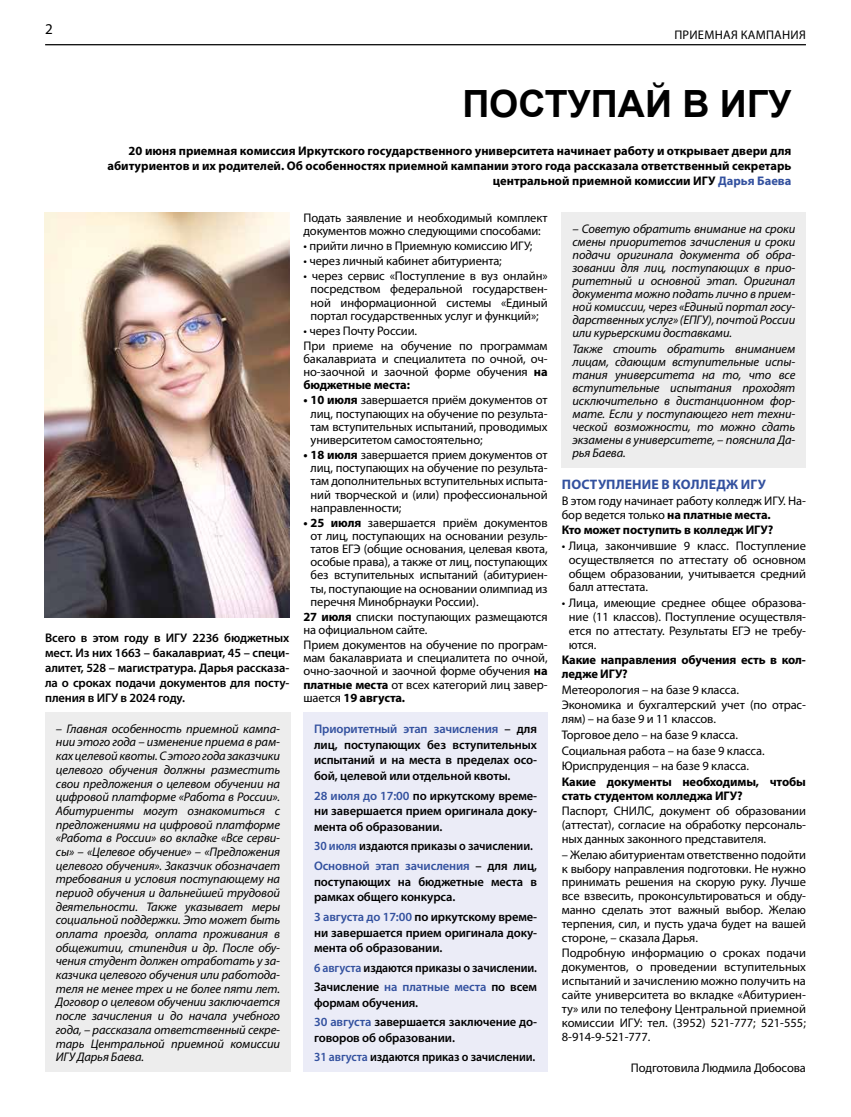
<style>
.page{position:relative;width:851px;height:1117px;background:#fff}
.page>*{position:absolute;margin:0;border:0;box-sizing:border-box;transform-origin:0 0}
.t1{font:700 37.5px "Arial";color:#000}
.t2{font:15px "Myriad Pro";color:#000}
.t3{font:700 13.75px "Myriad Pro";letter-spacing:.01em;color:#33519f}
.t4{font:12.5px/13.9px "Myriad Pro";letter-spacing:-.01em;color:#000;text-align:justify}
.t5{font:italic 12.5px/13.6px "Myriad Pro";letter-spacing:-.01em;color:#000;text-align:justify}
.t6{font:600 12.5px/15.8px "Myriad Pro";letter-spacing:-.01em;color:#000;text-align:justify}
.t7{font:700 12.5px/13.9px "Myriad Pro";color:#000}
.t8{font:600 12.5px/19.4px "Myriad Pro";letter-spacing:-.01em;color:#000;scale:.95 1}
.t9{font:12.5px "Myriad Pro";letter-spacing:.02em;color:#000}
.s1{color:#33519f}
.s2{font-weight:700}
</style>
<div class="page">
<hr style="left:45px;top:44px;width:760px;height:1px;background:#000">
<div style="left:45px;top:712px;width:246px;height:359px;background:#ededed"></div>
<div style="left:561px;top:213px;width:244px;height:255px;background:#ededed"></div>
<img style="left:44px;top:213px;width:246px;height:404px">
<div style="left:303px;top:712px;width:244px;height:359px;background:#ebecf7"></div>
<p class="t2" style="left:45px;top:20px;width:9px">2</p>
<p class="t9" style="left:674px;top:27px;width:133px">ПРИЕМНАЯ КАМПАНИЯ</p>
<h1 class="t1" style="left:462px;top:79px;width:330px">ПОСТУПАЙ В ИГУ</h1>
<p class="t7" style="left:107px;top:142px;width:685px;line-height:15px;text-align:right">20 июня приемная комиссия Иркутского государственного университета начинает работу и открывает двери для абитуриентов и их родителей. Об особенностях приемной кампании этого года рассказала ответственный секретарь центральной приемной комиссии ИГУ <span class="s1">Дарья Баева</span></p>
<p class="t6" style="left:45px;top:629px;width:245px;line-height:15px">Всего в этом году в ИГУ 2236 бюджетных мест. Из них 1663 – бакалавриат, 45 – специ&shy;алитет, 528 – магистратура. Дарья рассказа&shy;ла о сроках подачи документов для посту&shy;пления в ИГУ в 2024 году.</p>
<p class="t5" style="left:56px;top:721px;width:226px">– Главная особенность приемной кампа&shy;нии этого года – изменение приема в рам&shy;ках целевой квоты. С этого года заказчики целевого обучения должны разместить свои предложения о целевом обучении на цифровой платформе «Работа в России».<br>Абитуриенты могут ознакомиться с предложениями на цифровой платформе «Работа в России» во вкладке «Все серви&shy;сы» – «Целевое обучение» – «Предложения целевого обучения». Заказчик обозначает требования и условия поступающему на период обучения и дальнейшей трудовой деятельности. Также указывает меры социальной поддержки. Это может быть оплата проезда, оплата проживания в общежитии, стипендия и др. После обу&shy;чения студент должен отработать у за&shy;казчика целевого обучения или работода&shy;теля не менее трех и не более пяти лет.<br>Договор о целевом обучении заключается после зачисления и до начала учебного года, – рассказала ответственный секре&shy;тарь Центральной приемной комиссии ИГУ Дарья Баева.</p>
<p class="t4" style="left:303px;top:211px;width:245px;line-height:13.1px">Подать заявление и необходимый комплект документов можно следующими способами:</p>
<p class="t4" style="left:303px;top:239px;width:230px">• прийти лично в Приемную комиссию ИГУ;</p>
<p class="t4" style="left:303px;top:254px;width:200px">• через личный кабинет абитуриента;</p>
<p class="t4" style="left:303px;top:269px;width:245px;line-height:13.2px;text-align:center">• через сервис «Поступление в вуз онлайн» посредством федеральной государствен&shy;ной информационной системы «Единый портал государственных услуг и функций»;</p>
<p class="t4" style="left:303px;top:323px;width:245px;line-height:15px">• через Почту России.<br>При приеме на обучение по программам</p>
<p class="t4" style="left:303px;top:352px;width:245px;line-height:13.2px">бакалавриата и специалитета по очной, оч&shy;но-заочной и заочной форме обучения <span class="s2">на бюджетные места:</span></p>
<p class="t4" style="left:310px;top:393px;width:238px;line-height:13.1px;text-indent:-7px"><span class="s2">• 10 июля</span> завершается приём документов от лиц, поступающих на обучение по результа&shy;там вступительных испытаний, проводимых университетом самостоятельно;</p>
<p class="t4" style="left:310px;top:448px;width:238px;line-height:13.1px;text-indent:-7px"><span class="s2">• 18 июля</span> завершается прием документов от лиц, поступающих на обучение по результа&shy;там дополнительных вступительных испыта&shy;ний творческой и (или) профессиональной направленности;</p>
<p class="t4" style="left:310px;top:515px;width:238px;line-height:13.2px;text-indent:-7px"><span class="s2">• 25 июля</span> завершается приём документов от лиц, поступающих на основании резуль&shy;татов ЕГЭ (общие основания, целевая квота, особые права), а также от лиц, поступающих без вступительных испытаний (абитуриен&shy;ты, поступающие на основании олимпиад из перечня Минобрнауки России).</p>
<p class="t4" style="left:303px;top:609px;width:245px;line-height:13.1px"><span class="s2">27 июля</span> списки поступающих размещаются на официальном сайте.</p>
<p class="t4" style="left:303px;top:637px;width:245px;line-height:13.2px">Прием документов на обучение по програм&shy;мам бакалавриата и специалитета по очной, очно-заочной и заочной форме обучения <span class="s2">на платные места</span> от всех категорий лиц завер&shy;шается <span class="s2">19 августа.</span></p>
<p class="t6" style="left:314px;top:720px;width:224px"><span class="s1">Приоритетный этап зачисления</span> – для лиц, поступающих без вступительных испытаний и на места в пределах осо&shy;бой, целевой или отдельной квоты.</p>
<p class="t6" style="left:314px;top:787px;width:224px"><span class="s1">28 июля до 17:00</span> по иркутскому време&shy;ни завершается прием оригинала доку&shy;мента об образовании.</p>
<p class="t8" style="left:314px;top:836px;width:236px"><span class="s1">30 июля</span> издаются приказы о зачислении.<br><span class="s1">Основной этап зачисления</span> – для лиц,</p>
<p class="t6" style="left:314px;top:873px;width:224px">поступающих на бюджетные места в рамках общего конкурса.</p>
<p class="t6" style="left:314px;top:908px;width:224px"><span class="s1">3 августа до 17:00</span> по иркутскому време&shy;ни завершается прием оригинала доку&shy;мента об образовании.</p>
<p class="t8" style="left:314px;top:957px;width:236px"><span class="s1">6 августа</span> издаются приказы о зачислении.<br>Зачисление <span class="s1">на платные места</span> по всем</p>
<p class="t6" style="left:314px;top:992px;width:224px;line-height:19.4px">формам обучения.<br><span class="s1">30 августа</span> завершается заключение до-</p>
<p class="t6" style="left:314px;top:1027px;width:223px;line-height:19.4px">говоров об образовании.<br><span class="s1">31 августа</span> издаются приказ о зачислении.</p>
<p class="t5" style="left:572px;top:222px;width:224px;line-height:13px">– Советую обратить внимание на сроки смены приоритетов зачисления и сроки подачи оригинала документа об обра&shy;зовании для лиц, поступающих в прио&shy;ритетный и основной этап. Оригинал документа можно подать лично в прием&shy;ной комиссии, через «Единый портал госу&shy;дарственных услуг» (ЕПГУ), почтой России или курьерскими доставками.</p>
<p class="t5" style="left:572px;top:342px;width:224px;line-height:13px">Также стоить обратить вниманием лицам, сдающим вступительные испы&shy;тания университета на то, что все вступительные испытания проходят исключительно в дистанционном фор&shy;мате. Если у поступающего нет техни&shy;ческой возможности, то можно сдать экзамены в университете, – пояснила Да&shy;рья Баева.</p>
<p class="t3" style="left:562px;top:475px;width:205px">ПОСТУПЛЕНИЕ В КОЛЛЕДЖ ИГУ</p>
<p class="t4" style="left:561px;top:493px;width:245px">В этом году начинает работу колледж ИГУ. На&shy;бор ведется только <span class="s2">на платные места.</span></p>
<p class="t7" style="left:561px;top:522px;width:213px">Кто может поступить в колледж ИГУ?</p>
<p class="t4" style="left:569px;top:538px;width:238px;text-indent:-7px">• Лица, закончившие 9 класс. Поступление осуществляется по аттестату об основном общем образовании, учитывается средний балл аттестата.</p>
<p class="t4" style="left:569px;top:595px;width:238px;text-indent:-7px">• Лица, имеющие среднее общее образова&shy;ние (11 классов). Поступление осуществля&shy;ется по аттестату. Результаты ЕГЭ не требу&shy;ются.</p>
<p class="t7" style="left:561px;top:652px;width:245px">Какие направления обучения есть в кол&shy;ледже ИГУ?</p>
<p class="t4" style="left:561px;top:681px;width:245px;line-height:15.6px">Метеорология – на базе 9 класса.<br>Экономика и бухгалтерский учет (по отрас-</p>
<p class="t4" style="left:561px;top:710px;width:204px;line-height:15.6px;text-align:left">лям) – на базе 9 и 11 классов.<br>Торговое дело – на базе 9 класса.<br>Социальная работа – на базе 9 класса.<br>Юриспруденция – на базе 9 класса.</p>
<p class="t7" style="left:561px;top:774px;width:245px">Какие документы необходимы, чтобы стать студентом колледжа ИГУ?</p>
<p class="t4" style="left:561px;top:803px;width:245px">Паспорт, СНИЛС, документ об образовании (аттестат), согласие на обработку персональ&shy;ных данных законного представителя.</p>
<p class="t4" style="left:561px;top:847px;width:245px">– Желаю абитуриентам ответственно подойти к выбору направления подготовки. Не нужно принимать решения на скорую руку. Лучше все взвесить, проконсультироваться и обду&shy;манно сделать этот важный выбор. Желаю терпения, сил, и пусть удача будет на вашей стороне, – сказала Дарья.</p>
<p class="t4" style="left:561px;top:945px;width:246px">Подробную информацию о сроках подачи документов, о проведении вступительных испытаний и зачислению можно получить на сайте университета во вкладке «Абитуриен&shy;ту» или по телефону Центральной приемной комиссии ИГУ: тел. (3952) 521-777; 521-555; 8-914-9-521-777.</p>
<p class="t4" style="left:631px;top:1060px;width:176px">Подготовила Людмила Добосова</p>
</div>
